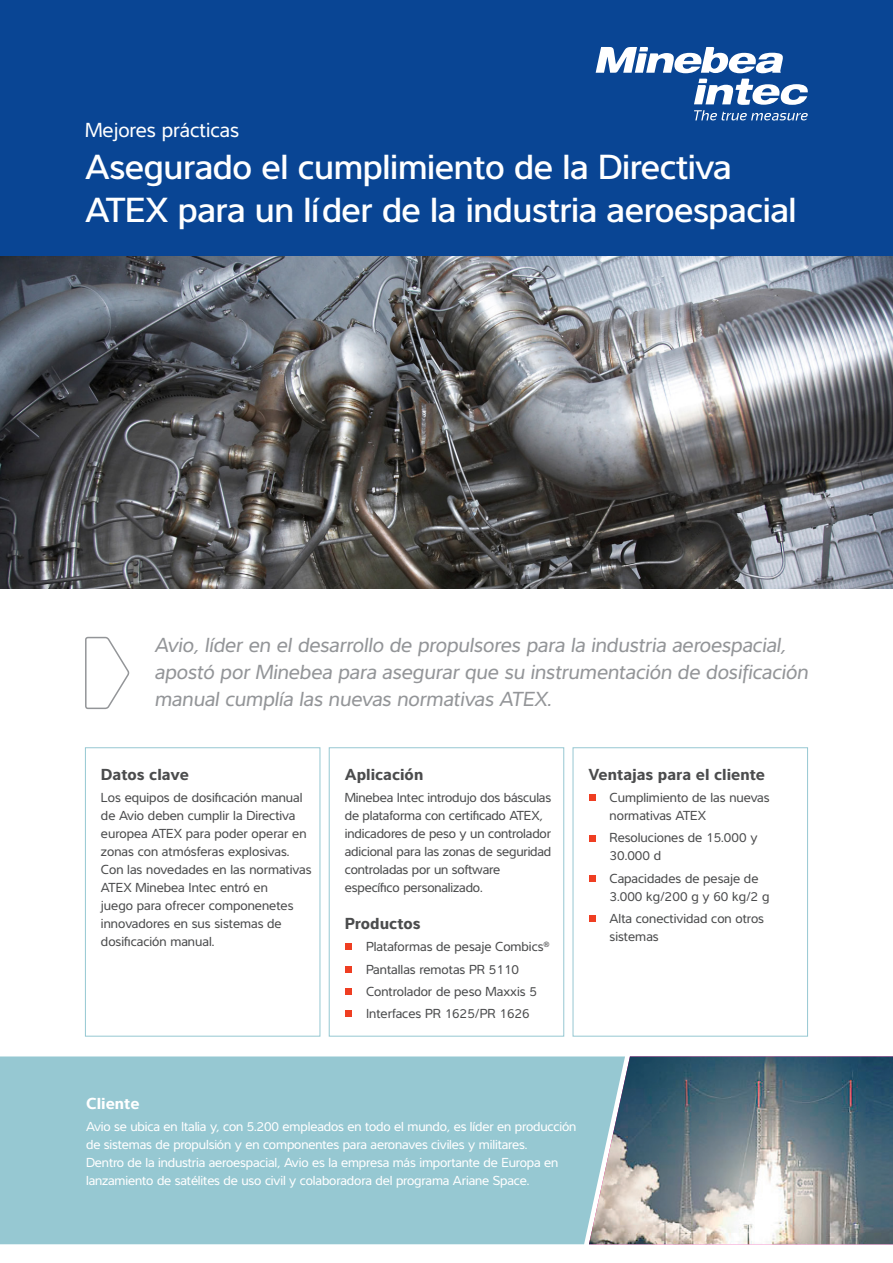
<style>
.page{position:relative;width:893px;height:1263px;background:#fff}
.page>*{position:absolute;margin:0;border:0;box-sizing:border-box;transform-origin:0 0}
.t1{font:500 36px/43.2px "Interval Pro";letter-spacing:-.01em;color:#fff}
.t2{font:italic 21px/27px "Interval Pro";color:#939598}
.t3{font:21px "Interval Pro";color:#fff}
.t4{font:700 16.5px "Interval Pro";color:#4b4c4d}
.t5{font:700 16.5px "Interval Pro";color:#fff}
.t6{font:13.5px/18px "Interval Pro";color:#4b4c4d}
.t7{font:13.5px/18px "Interval Pro";letter-spacing:-.01em;color:#fff}
</style>
<div class="page">
<div style="left:0;top:1056px;width:589px;height:188px;background:#96c8d2"></div>
<svg style="left:85px;top:636px;width:45px;height:74px"></svg>
<div style="left:0;top:0;width:893px;height:261px;background:#094594"></div>
<img style="left:0;top:256px;width:893px;height:332px">
<svg style="left:589px;top:1244px;width:304px;height:1px"></svg>
<img style="left:589px;top:1056px;width:304px;height:188px">
<svg style="left:596px;top:47px;width:187px;height:26px"></svg>
<svg style="left:694px;top:79px;width:114px;height:42px"></svg>
<div style="left:85px;top:747px;width:235px;height:289px;border:1px solid #96c8d2"></div>
<div style="left:329px;top:747px;width:235px;height:289px;border:1px solid #96c8d2"></div>
<div style="left:573px;top:747px;width:235px;height:289px;border:1px solid #96c8d2"></div>
<div style="left:345px;top:943px;width:7px;height:7px;background:#ef3e22"></div>
<div style="left:345px;top:966px;width:7px;height:7px;background:#ef3e22"></div>
<div style="left:345px;top:988px;width:7px;height:7px;background:#ef3e22"></div>
<div style="left:345px;top:1010px;width:7px;height:7px;background:#ef3e22"></div>
<div style="left:589px;top:794px;width:6px;height:7px;background:#ef3e22"></div>
<svg style="left:589px;top:835px;width:6px;height:6px"></svg>
<div style="left:589px;top:875px;width:6px;height:7px;background:#ef3e22"></div>
<div style="left:589px;top:915px;width:6px;height:7px;background:#ef3e22"></div>
<h2 class="t3" style="left:85px;top:114px;width:156px">Mejores prácticas</h2>
<h1 class="t1" style="left:85px;top:141px;width:713px">Asegurado el cumplimiento de la Directiva<br>ATEX para un líder de la industria aeroespacial</h1>
<h2 class="t2" style="left:154px;top:631px;width:655px">Avio, líder en el desarrollo de propulsores para la industria aeroespacial, apostó por Minebea para asegurar que su instrumentación de dosificación manual cumplía las nuevas normativas ATEX.</h2>
<p class="t4" style="left:101px;top:761px;width:90px">Datos clave</p>
<p class="t6" style="left:101px;top:788px;width:212px">Los equipos de dosificación manual de Avio deben cumplir la Directiva europea ATEX para poder operar en zonas con atmósferas explosivas.<br>Con las novedades en las normativas<br>ATEX Minebea Intec entró en<br>juego para ofrecer componenetes innovadores en sus sistemas de dosificación manual.</p>
<p class="t4" style="left:345px;top:761px;width:80px">Aplicación</p>
<p class="t6" style="left:345px;top:788px;width:208px">Minebea Intec introdujo dos básculas de plataforma con certificado ATEX, indicadores de peso y un controlador adicional para las zonas de seguridad controladas por un software específico personalizado.</p>
<p class="t4" style="left:345px;top:910px;width:77px">Productos</p>
<p class="t6" style="left:366px;top:935px;width:185px;line-height:22.2px">Plataformas de pesaje Combics<sup>®<br></sup>Pantallas remotas PR 5110<br>Controlador de peso Maxxis 5<br>Interfaces PR 1625/PR 1626</p>
<p class="t4" style="left:589px;top:761px;width:178px">Ventajas para el cliente</p>
<p class="t6" style="left:610px;top:788px;width:162px">Cumplimiento de las nuevas normativas ATEX</p>
<p class="t6" style="left:610px;top:828px;width:149px">Resoluciones de 15.000 y<br>30.000 d</p>
<p class="t6" style="left:610px;top:868px;width:162px">Capacidades de pesaje de<br>3.000 kg/200 g y 60 kg/2 g</p>
<p class="t6" style="left:610px;top:909px;width:156px">Alta conectividad con otros sistemas</p>
<p class="t5" style="left:86px;top:1090px;width:55px">Cliente</p>
<p class="t7" style="left:86px;top:1117px;width:492px">Avio se ubica en Italia y, con 5.200 empleados en todo el mundo, es líder en producción de sistemas de propulsión y en componentes para aeronaves civiles y militares.<br>Dentro de la industria aeroespacial, Avio es la empresa más importante de Europa en lanzamiento de satélites de uso civil y colaboradora del programa Ariane Space.</p>
</div>
